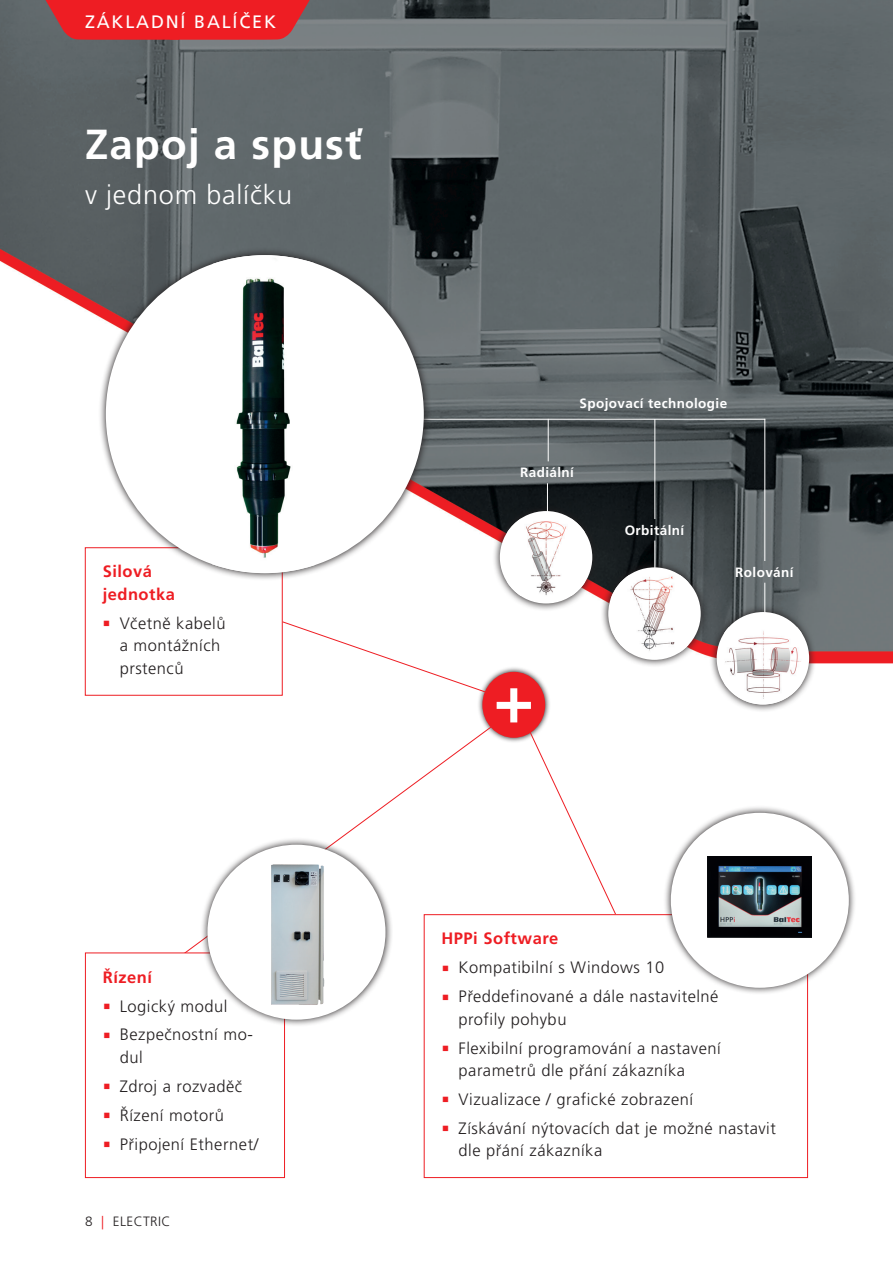
<style>
.page{position:relative;width:893px;height:1263px;background:#fff}
.page>*{position:absolute;margin:0;border:0;box-sizing:border-box;transform-origin:0 0}
.t1{font:700 67.5px "Frutiger LT Pro";color:#fff}
.t2{font:700 42px "Frutiger LT Pro";letter-spacing:.03em;color:#fff}
.t3{font:300 27px "Frutiger LT Pro";letter-spacing:.03em;color:#fff}
.t4{font:18px "Frutiger LT Pro";letter-spacing:.1em;color:#fff}
.t5{font:300 16.5px/29px "Frutiger LT Pro";letter-spacing:.03em;color:#231f20}
.t6{font:700 16.5px/22.5px "Frutiger LT Pro";letter-spacing:.03em;color:#ee1d23}
.t7{font:700 13.5px "Frutiger LT Pro";letter-spacing:.03em;color:#fff}
.t8{font:300 13.5px "Frutiger LT Pro";letter-spacing:.03em;color:#231f20}
.s1{color:#ee1d23}
</style>
<div class="page">
<img style="left:0;top:0;width:893px;height:1179px">
<svg style="left:477px;top:666px;width:74px;height:77px"></svg>
<div style="left:482px;top:672px;width:63px;height:66px;background:#ee1d23;border-radius:50%"></div>
<svg style="left:283px;top:621px;width:209px;height:74px"></svg>
<svg style="left:526px;top:724px;width:90px;height:190px"></svg>
<svg style="left:183px;top:720px;width:317px;height:234px"></svg>
<svg style="left:492px;top:503px;width:108px;height:108px"></svg>
<div style="left:500px;top:511px;width:92px;height:92px;background:#fff;border-radius:50%"></div>
<img style="left:507px;top:518px;width:78px;height:78px">
<svg style="left:600px;top:560px;width:108px;height:108px"></svg>
<div style="left:608px;top:567px;width:93px;height:93px;background:#fff;border-radius:50%"></div>
<img style="left:611px;top:575px;width:77px;height:77px">
<svg style="left:709px;top:604px;width:108px;height:108px"></svg>
<div style="left:717px;top:612px;width:92px;height:92px;background:#fff;border-radius:50%"></div>
<img style="left:724px;top:627px;width:78px;height:77px">
<div style="left:424px;top:915px;width:383px;height:262px;background:#fff"></div>
<div style="left:424px;top:914px;width:384px;height:264px;border:1px solid #ee1d23"></div>
<div style="left:85px;top:548px;width:197px;height:147px;background:#fff"></div>
<div style="left:85px;top:547px;width:198px;height:149px;border:1px solid #ee1d23"></div>
<hr style="left:400px;top:419px;width:365px;height:1px;background:#fff">
<hr style="left:764px;top:419px;width:1px;height:142px;background:#fff">
<hr style="left:764px;top:583px;width:1px;height:35px;background:#fff">
<hr style="left:548px;top:419px;width:1px;height:42px;background:#fff">
<hr style="left:547px;top:483px;width:1px;height:34px;background:#fff">
<hr style="left:654px;top:419px;width:1px;height:100px;background:#fff">
<hr style="left:654px;top:541px;width:1px;height:30px;background:#fff">
<div style="left:85px;top:953px;width:200px;height:224px;background:#fff"></div>
<div style="left:85px;top:952px;width:200px;height:226px;border:1px solid #ee1d23"></div>
<svg style="left:30px;top:0;width:289px;height:40px;background:#d62b31"></svg>
<svg style="left:200px;top:837px;width:193px;height:190px"></svg>
<div style="left:207px;top:845px;width:178px;height:175px;background:#fff;border-radius:50%"></div>
<img style="left:258px;top:850px;width:77px;height:164px">
<svg style="left:663px;top:805px;width:193px;height:190px"></svg>
<div style="left:671px;top:813px;width:178px;height:175px;background:#fff;border-radius:50%"></div>
<img style="left:708px;top:856px;width:104px;height:81px">
<svg style="left:98px;top:247px;width:333px;height:334px"></svg>
<div style="left:106px;top:255px;width:318px;height:318px;background:#fff;border-radius:50%"></div>
<img style="left:212px;top:255px;width:103px;height:318px">
<p class="t4" style="left:85px;top:12px;width:193px">ZÁKLADNÍ BALÍČEK</p>
<h2 class="t2" style="left:85px;top:119px;width:278px">Zapoj a spusť</h2>
<h3 class="t3" style="left:85px;top:179px;width:209px">v jednom balíčku</h3>
<p class="t6" style="left:103px;top:560px;width:74px">Silová jednotka</p>
<p class="t5" style="left:120px;top:612px;width:107px;line-height:22.5px">Včetně kabelů a montážních prstenců</p>
<p class="t7" style="left:580px;top:395px;width:149px">Spojovací technologie</p>
<p class="t7" style="left:520px;top:464px;width:55px">Radiální</p>
<p class="t7" style="left:625px;top:522px;width:61px">Orbitální</p>
<p class="t7" style="left:735px;top:564px;width:60px">Rolování</p>
<h1 class="t1" style="left:494px;top:659px;width:42px">+</h1>
<p class="t6" style="left:103px;top:966px;width:51px">Řízení</p>
<p class="t5" style="left:120px;top:991px;width:135px">Logický modul<br>Bezpečnostní mo-</p>
<p class="t5" style="left:120px;top:1043px;width:140px">dul<br>Zdroj a rozvaděč<br>Řízení motorů<br>Připojení Ethernet/</p>
<p class="t8" style="left:85px;top:1213px;width:87px">8 <span class="s1">|</span> ELECTRIC</p>
<p class="t6" style="left:442px;top:927px;width:118px">HPPi Software</p>
<p class="t5" style="left:459px;top:953px;width:261px">Kompatibilní s Windows 10<br>Předdefinované a dále nastavitelné</p>
<p class="t5" style="left:459px;top:1005px;width:264px">profily pohybu<br>Flexibilní programování a nastavení</p>
<p class="t5" style="left:459px;top:1056px;width:319px">parametrů dle přání zákazníka<br>Vizualizace / grafické zobrazení<br>Získávání nýtovacích dat je možné nastavit</p>
<p class="t5" style="left:459px;top:1136px;width:145px">dle přání zákazníka</p>
</div>
